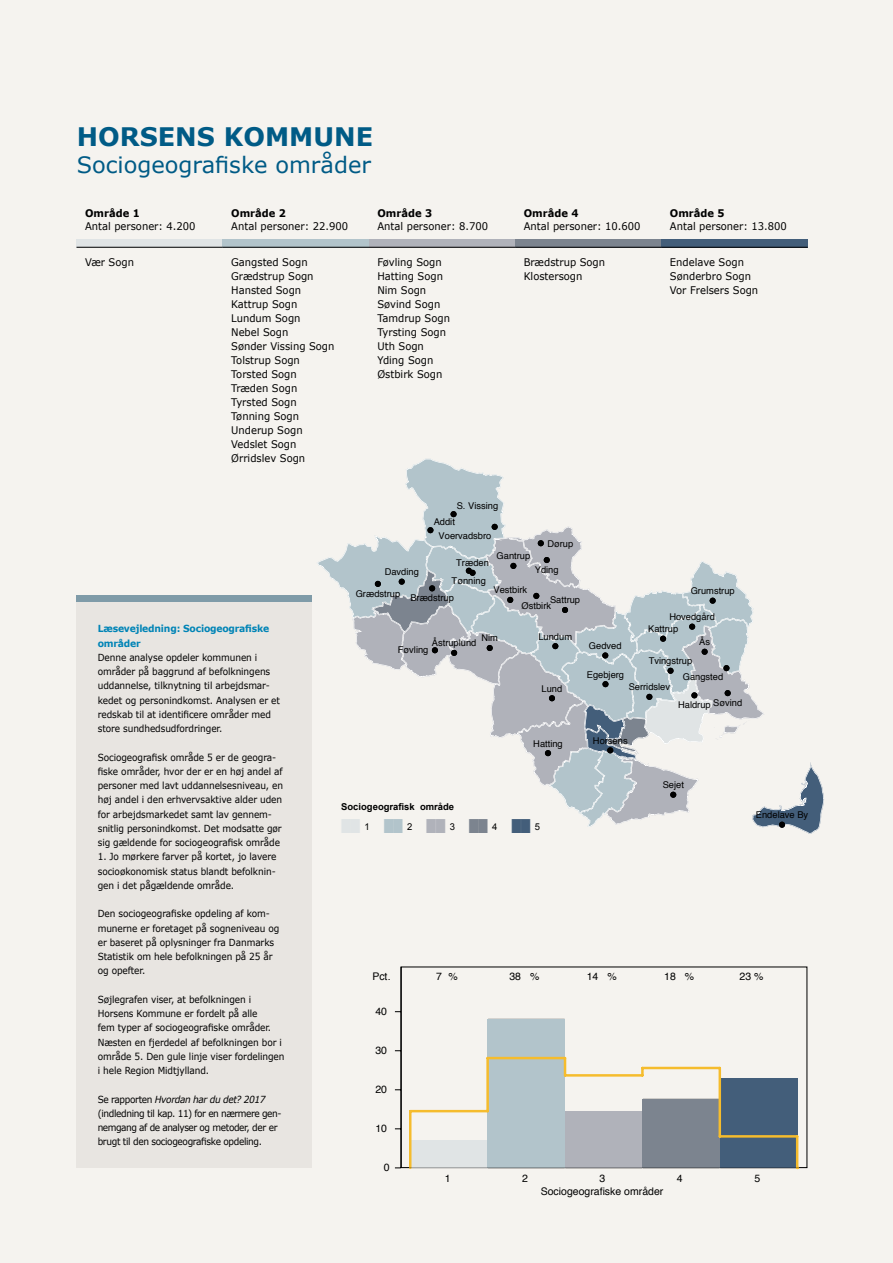
<style>
.page{position:relative;width:893px;height:1263px;background:#f5f3ef}
.page>*{position:absolute;margin:0;border:0;box-sizing:border-box;transform-origin:0 0}
.t1{font:700 25.5px "Verdana";color:#005b86}
.t2{font:22.5px "Verdana";color:#005b86}
.t3{font:10.5px/14.1px "Verdana";color:#000;scale:.95 1}
.t4{font:10.5px "Helvetica";color:#000}
.t5{font:700 10.5px "Verdana";color:#000;scale:.95 1}
.t6{font:9.75px/14.2px "Verdana";letter-spacing:-.01em;color:#000;scale:.92 1}
.t7{font:9.75px/14.2px "Verdana";letter-spacing:-.04em;color:#000;scale:.92 1}
.t8{font:700 9.75px/14.2px "Verdana";letter-spacing:-.02em;color:#0084b6;scale:.95 1}
.t9{font:700 9.45px "Arial";color:#000}
.t10{font:9.45px "Arial";color:#000}
.t11{font:9.3px "Helvetica";color:#000}
.s1{font-style:italic}
.s2{color:#e0e4e5}
.s3{color:#b2c4cb}
.s4{color:#b0b2ba}
.s5{color:#7c848f}
.s6{color:#435e7a}
</style>
<div class="page">
<div style="left:77px;top:601px;width:235px;height:567px;background:#e8e5e1"></div>
<div style="left:77px;top:595px;width:235px;height:6px;background:#7f9ba8"></div>
<div style="left:77px;top:239px;width:146px;height:8px;background:#e0e4e5"></div>
<div style="left:223px;top:239px;width:146px;height:8px;background:#b2c4cb"></div>
<div style="left:369px;top:239px;width:146px;height:8px;background:#b0b2ba"></div>
<div style="left:515px;top:239px;width:146px;height:8px;background:#7c848f"></div>
<div style="left:661px;top:239px;width:147px;height:8px;background:#435e7a"></div>
<hr style="left:77px;top:247px;width:146px;height:1px;background:#000">
<hr style="left:223px;top:247px;width:146px;height:1px;background:#000">
<hr style="left:369px;top:247px;width:146px;height:1px;background:#000">
<hr style="left:515px;top:247px;width:146px;height:1px;background:#000">
<hr style="left:661px;top:247px;width:147px;height:1px;background:#000">
<svg style="left:318px;top:459px;width:506px;height:375px"></svg>
<div style="left:410px;top:1141px;width:78px;height:27px;background:#e0e4e5"></div>
<div style="left:488px;top:1019px;width:77px;height:149px;background:#b2c4cb"></div>
<div style="left:565px;top:1111px;width:77px;height:57px;background:#b0b2ba"></div>
<div style="left:642px;top:1099px;width:78px;height:69px;background:#7c848f"></div>
<div style="left:720px;top:1078px;width:77px;height:90px;background:#435e7a"></div>
<hr style="left:796px;top:1136px;width:2px;height:32px;background:#f5bc2d">
<hr style="left:720px;top:1135px;width:77px;height:2px;background:#f5bc2d">
<hr style="left:718px;top:1068px;width:3px;height:68px;background:#f5bc2d">
<hr style="left:642px;top:1067px;width:78px;height:2px;background:#f5bc2d">
<svg style="left:641px;top:1068px;width:3px;height:7px"></svg>
<hr style="left:565px;top:1074px;width:77px;height:2px;background:#f5bc2d">
<svg style="left:564px;top:1058px;width:2px;height:17px"></svg>
<hr style="left:488px;top:1057px;width:77px;height:2px;background:#f5bc2d">
<hr style="left:486px;top:1058px;width:3px;height:53px;background:#f5bc2d">
<hr style="left:410px;top:1110px;width:78px;height:2px;background:#f5bc2d">
<hr style="left:409px;top:1111px;width:2px;height:57px;background:#f5bc2d">
<hr style="left:401px;top:967px;width:1px;height:201px;background:#000">
<h1 class="t1" style="left:77px;top:120px;width:298px">HORSENS KOMMUNE</h1>
<h2 class="t2" style="left:77px;top:150px;width:296px">Sociogeografiske områder</h2>
<p class="t5" style="left:85px;top:206px;width:59px">Område 1</p>
<p class="t3" style="left:85px;top:219px;width:118px">Antal personer: 4.200</p>
<p class="t5" style="left:231px;top:206px;width:59px">Område 2</p>
<p class="t3" style="left:231px;top:219px;width:125px">Antal personer: 22.900</p>
<p class="t5" style="left:377px;top:206px;width:59px">Område 3</p>
<p class="t3" style="left:377px;top:219px;width:118px">Antal personer: 8.700</p>
<p class="t5" style="left:524px;top:206px;width:59px">Område 4</p>
<p class="t3" style="left:524px;top:219px;width:125px">Antal personer: 10.600</p>
<p class="t5" style="left:670px;top:206px;width:59px">Område 5</p>
<p class="t3" style="left:670px;top:219px;width:125px">Antal personer: 13.800</p>
<p class="t3" style="left:85px;top:255px;width:53px">Vær Sogn</p>
<p class="t3" style="left:231px;top:255px;width:82px">Gangsted Sogn</p>
<p class="t3" style="left:377px;top:255px;width:69px">Føvling Sogn</p>
<p class="t3" style="left:524px;top:255px;width:87px">Brædstrup Sogn</p>
<p class="t3" style="left:670px;top:255px;width:79px">Endelave Sogn</p>
<p class="t3" style="left:231px;top:269px;width:88px">Grædstrup Sogn</p>
<p class="t3" style="left:377px;top:269px;width:70px">Hatting Sogn</p>
<p class="t3" style="left:524px;top:269px;width:63px">Klostersogn</p>
<p class="t3" style="left:670px;top:269px;width:87px">Sønderbro Sogn</p>
<p class="t3" style="left:231px;top:283px;width:75px">Hansted Sogn</p>
<p class="t3" style="left:377px;top:283px;width:53px">Nim Sogn</p>
<p class="t3" style="left:670px;top:283px;width:94px">Vor Frelsers Sogn</p>
<p class="t3" style="left:231px;top:297px;width:71px">Kattrup Sogn</p>
<p class="t3" style="left:377px;top:297px;width:68px">Søvind Sogn</p>
<p class="t3" style="left:231px;top:311px;width:74px">Lundum Sogn</p>
<p class="t3" style="left:377px;top:311px;width:78px">Tamdrup Sogn</p>
<p class="t3" style="left:231px;top:325px;width:62px">Nebel Sogn</p>
<p class="t3" style="left:377px;top:325px;width:74px">Tyrsting Sogn</p>
<p class="t3" style="left:231px;top:339px;width:110px">Sønder Vissing Sogn</p>
<p class="t3" style="left:377px;top:339px;width:50px">Uth Sogn</p>
<p class="t3" style="left:231px;top:353px;width:74px">Tolstrup Sogn</p>
<p class="t3" style="left:377px;top:353px;width:60px">Yding Sogn</p>
<p class="t3" style="left:231px;top:367px;width:71px">Torsted Sogn</p>
<p class="t3" style="left:377px;top:367px;width:70px">Østbirk Sogn</p>
<p class="t3" style="left:231px;top:381px;width:79px">Træden Sogn<br>Tyrsted Sogn<br>Tønning Sogn<br>Underup Sogn<br>Vedslet Sogn<br>Ørridslev Sogn</p>
<p class="t11" style="left:457px;top:498px;width:43px">S. Vissing</p>
<p class="t8" style="left:98px;top:621px;width:182px">Læsevejledning: Sociogeografiske områder</p>
<p class="t6" style="left:98px;top:650px;width:200px">Denne analyse opdeler kommunen i områder på baggrund af befolkningens uddannelse, tilknytning til arbejdsmar&shy;kedet og personindkomst. Analysen er et redskab til at identificere områder med store sundhedsudfordringer.</p>
<p class="t6" style="left:98px;top:750px;width:203px">Sociogeografisk område 5 er de geogra&shy;fiske områder, hvor der er en høj andel af personer med lavt uddannelsesniveau, en høj andel i den erhvervsaktive alder uden for arbejdsmarkedet samt lav gennem&shy;snitlig personindkomst. Det modsatte gør sig gældende for sociogeografisk område</p>
<p class="t6" style="left:98px;top:849px;width:196px;text-align:justify">1. Jo mørkere farver på kortet, jo lavere socioøkonomisk status blandt befolknin&shy;gen i det pågældende område.</p>
<p class="t6" style="left:98px;top:906px;width:199px">Den sociogeografiske opdeling af kom&shy;munerne er foretaget på sogneniveau og er baseret på oplysninger fra Danmarks Statistik om hele befolkningen på 25 år og opefter.</p>
<p class="t6" style="left:98px;top:992px;width:205px">Søjlegrafen viser, at befolkningen i Horsens Kommune er fordelt på alle<br>fem typer af sociogeografiske områder.<br>Næsten en fjerdedel af befolkningen bor i område 5. Den gule linje viser fordelingen i hele Region Midtjylland.</p>
<p class="t7" style="left:98px;top:1092px;width:201px">Se rapporten <span class="s1">Hvordan har du det? 2017 </span>(indledning til kap. 11) for en nærmere gen&shy;nemgang af de analyser og metoder, der er brugt til den sociogeografiske opdeling.</p>
<p class="t11" style="left:434px;top:514px;width:23px">Addit</p>
<p class="t11" style="left:439px;top:529px;width:54px">Voervadsbro</p>
<p class="t11" style="left:547px;top:536px;width:27px">Dørup</p>
<p class="t11" style="left:497px;top:549px;width:35px">Gantrup</p>
<p class="t11" style="left:456px;top:556px;width:34px">Træden</p>
<p class="t11" style="left:535px;top:562px;width:25px">Yding</p>
<p class="t11" style="left:522px;top:599px;width:31px">Østbirk</p>
<p class="t11" style="left:385px;top:565px;width:36px">Davding</p>
<p class="t11" style="left:452px;top:573px;width:36px">Tønning</p>
<p class="t11" style="left:493px;top:583px;width:35px">Vestbirk</p>
<p class="t11" style="left:356px;top:586px;width:46px">Grædstrup</p>
<p class="t11" style="left:410px;top:591px;width:45px">Brædstrup</p>
<p class="t11" style="left:550px;top:593px;width:32px">Sattrup</p>
<p class="t11" style="left:481px;top:631px;width:18px">Nim</p>
<p class="t11" style="left:432px;top:636px;width:46px">Åstruplund</p>
<p class="t11" style="left:398px;top:643px;width:32px">Føvling</p>
<p class="t11" style="left:538px;top:629px;width:35px">Lundum</p>
<p class="t11" style="left:589px;top:639px;width:34px">Gedved</p>
<p class="t11" style="left:691px;top:584px;width:46px">Grumstrup</p>
<p class="t11" style="left:669px;top:610px;width:47px">Hovedgård</p>
<p class="t11" style="left:648px;top:622px;width:32px">Kattrup</p>
<p class="t11" style="left:699px;top:635px;width:12px">Ås</p>
<p class="t11" style="left:649px;top:654px;width:45px">Tvingstrup</p>
<p class="t11" style="left:541px;top:681px;width:22px">Lund</p>
<p class="t11" style="left:533px;top:736px;width:31px">Hatting</p>
<p class="t9" style="left:341px;top:801px;width:114px">Sociogeografisk område</p>
<p class="t10" style="left:341px;top:821px;width:200px"><span class="s2">■■</span> 1 <span class="s3">■■</span> 2 <span class="s4">■■</span> 3 <span class="s5">■■</span> 4 <span class="s6">■■</span> 5</p>
<p class="t11" style="left:587px;top:667px;width:39px">Egebjerg</p>
<p class="t11" style="left:629px;top:680px;width:43px">Serridslev</p>
<p class="t11" style="left:683px;top:670px;width:42px">Gangsted</p>
<p class="t11" style="left:713px;top:696px;width:31px">Søvind</p>
<p class="t11" style="left:678px;top:698px;width:34px">Haldrup</p>
<p class="t11" style="left:593px;top:733px;width:36px">Horsens</p>
<p class="t11" style="left:663px;top:778px;width:23px">Sejet</p>
<p class="t11" style="left:756px;top:808px;width:54px">Endelave By</p>
<p class="t4" style="left:372px;top:968px;width:20px">Pct.</p>
<p class="t4" style="left:375px;top:1003px;width:13px">40</p>
<p class="t4" style="left:375px;top:1042px;width:13px">30</p>
<p class="t4" style="left:375px;top:1081px;width:13px">20</p>
<p class="t4" style="left:375px;top:1120px;width:13px">10</p>
<p class="t4" style="left:384px;top:1159px;width:7px">0</p>
<p class="t4" style="left:436px;top:968px;width:23px">7 %</p>
<p class="t4" style="left:509px;top:968px;width:31px">38 %</p>
<p class="t4" style="left:587px;top:968px;width:31px">14 %</p>
<p class="t4" style="left:664px;top:968px;width:31px">18 %</p>
<p class="t4" style="left:739px;top:968px;width:25px">23 %</p>
<p class="t4" style="left:445px;top:1170px;width:7px">1</p>
<p class="t4" style="left:522px;top:1170px;width:7px">2</p>
<p class="t4" style="left:600px;top:1170px;width:7px">3</p>
<p class="t4" style="left:677px;top:1170px;width:7px">4</p>
<p class="t4" style="left:754px;top:1170px;width:7px">5</p>
<p class="t4" style="left:541px;top:1184px;width:124px">Sociogeografiske områder</p>
</div>
